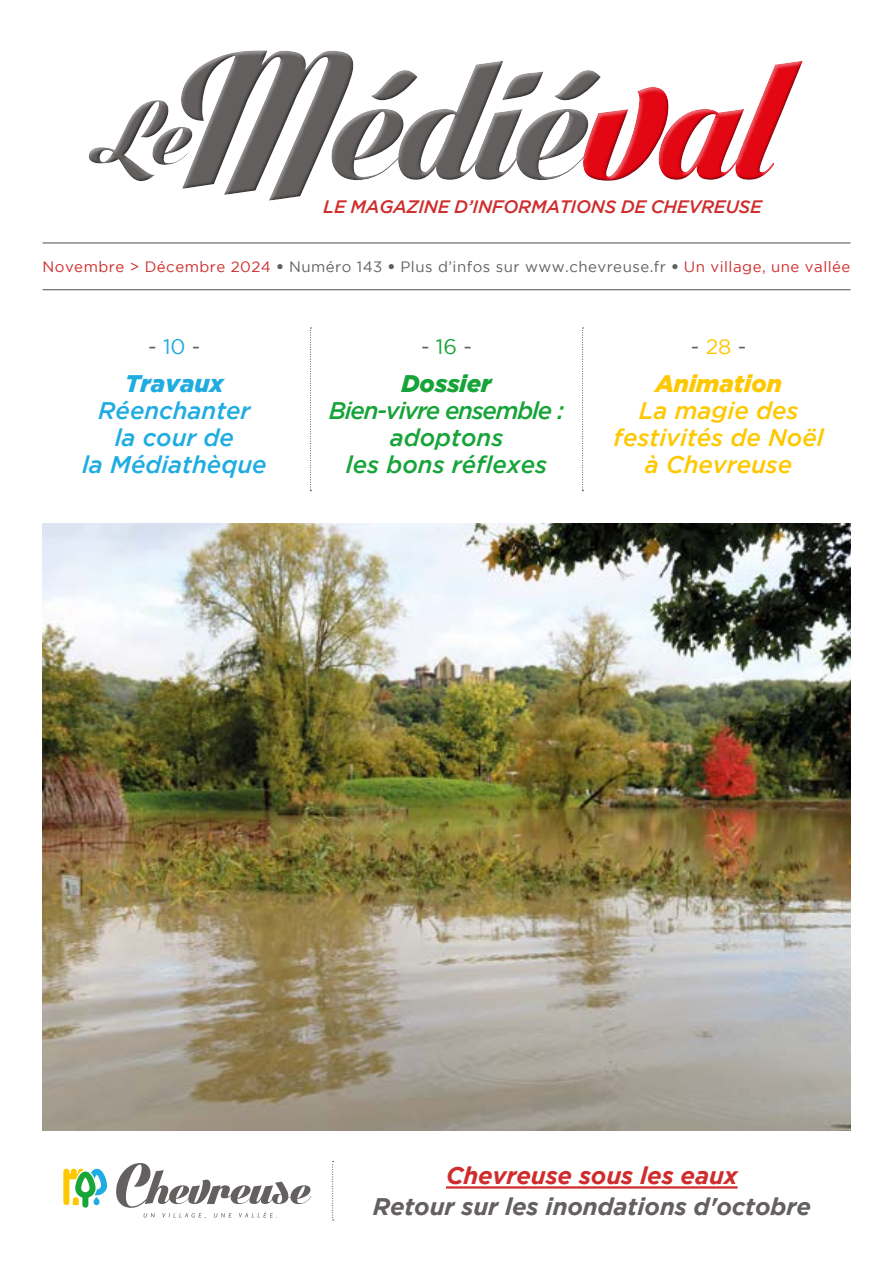
<style>
.page{position:relative;width:893px;height:1263px;background:#fff}
.page>*{position:absolute;margin:0;border:0;box-sizing:border-box;transform-origin:0 0}
.t1{font:italic 500 24px/27px "Gotham";color:#16a438;text-align:center}
.t2{font:italic 500 24px/27px "Gotham";color:#fec800;text-align:center}
.t3{font:italic 700 24px "Gotham";letter-spacing:-.005em;color:#64605f}
.t4{font:italic 500 24px/27px "Gotham";color:#1eace1;text-align:center}
.t5{font:italic 700 24px "Gotham";letter-spacing:-.005em;color:#cf2d2d}
.t6{font:italic 900 24px "Gotham";color:#fec800}
.t7{font:italic 900 24px "Gotham";color:#1eace1}
.t8{font:italic 900 24px "Gotham";color:#16a438}
.t9{font:21px "Gotham";color:#64605f}
.t10{font:italic 500 18px "Gotham";letter-spacing:-.015em;color:#cf2d2d}
.t11{font:15px "Gotham";letter-spacing:.03em;color:#cf2d2d}
.s1{font-family:"Arial";font-size:12px;color:#64605f}
.s2{color:#64605f}
.s3{color:#1eace1}
.s4{color:#16a438}
.s5{color:#fec800}
</style>
<div class="page">
<div style="left:86px;top:48px;width:721px;height:157px;background:#000;opacity:.75"></div>
<hr style="left:43px;top:242px;width:807px;height:1px;background:#64605f">
<hr style="left:43px;top:289px;width:807px;height:1px;background:#64605f">
<img style="left:43px;top:523px;width:807px;height:607px">
<svg style="left:116px;top:1163px;width:195px;height:55px"></svg>
<svg style="left:63px;top:1168px;width:44px;height:39px"></svg>
<svg style="left:332px;top:1161px;width:2px;height:59px"></svg>
<hr style="left:446px;top:1186px;width:292px;height:2px;background:#cf2d2d">
<svg style="left:310px;top:327px;width:1px;height:164px"></svg>
<svg style="left:582px;top:327px;width:2px;height:164px"></svg>
<p class="t10" style="left:323px;top:196px;width:440px">LE MAGAZINE D’INFORMATIONS DE CHEVREUSE</p>
<p class="t11" style="left:43px;top:258px;width:809px">Novembre &gt; Décembre 2024 <span class="s1">●</span> <span class="s2">Numéro 143</span> <span class="s1">●</span> <span class="s2">Plus d’infos sur www.chevreuse.fr</span> <span class="s1">●</span> Un village, une vallée</p>
<h2 class="t9" style="left:148px;top:335px;width:54px">- <span class="s3">10</span> -</h2>
<h1 class="t7" style="left:125px;top:369px;width:100px">Travaux</h1>
<h1 class="t4" style="left:82px;top:396px;width:186px">Réenchanter<br>la cour de<br>la Médiathèque</h1>
<h2 class="t9" style="left:421px;top:335px;width:52px">- <span class="s4">16</span> -</h2>
<h1 class="t8" style="left:401px;top:369px;width:92px">Dossier</h1>
<h1 class="t1" style="left:329px;top:396px;width:237px">Bien-vivre ensemble : adoptons<br>les bons réflexes</h1>
<h2 class="t9" style="left:691px;top:335px;width:57px">- <span class="s5">28</span> -</h2>
<h1 class="t6" style="left:655px;top:369px;width:128px">Animation</h1>
<h1 class="t2" style="left:614px;top:396px;width:211px">La magie des festivités de Noël à Chevreuse</h1>
<h1 class="t5" style="left:446px;top:1161px;width:293px">Chevreuse sous les eaux</h1>
<h1 class="t3" style="left:373px;top:1193px;width:440px">Retour sur les inondations d'octobre</h1>
</div>
